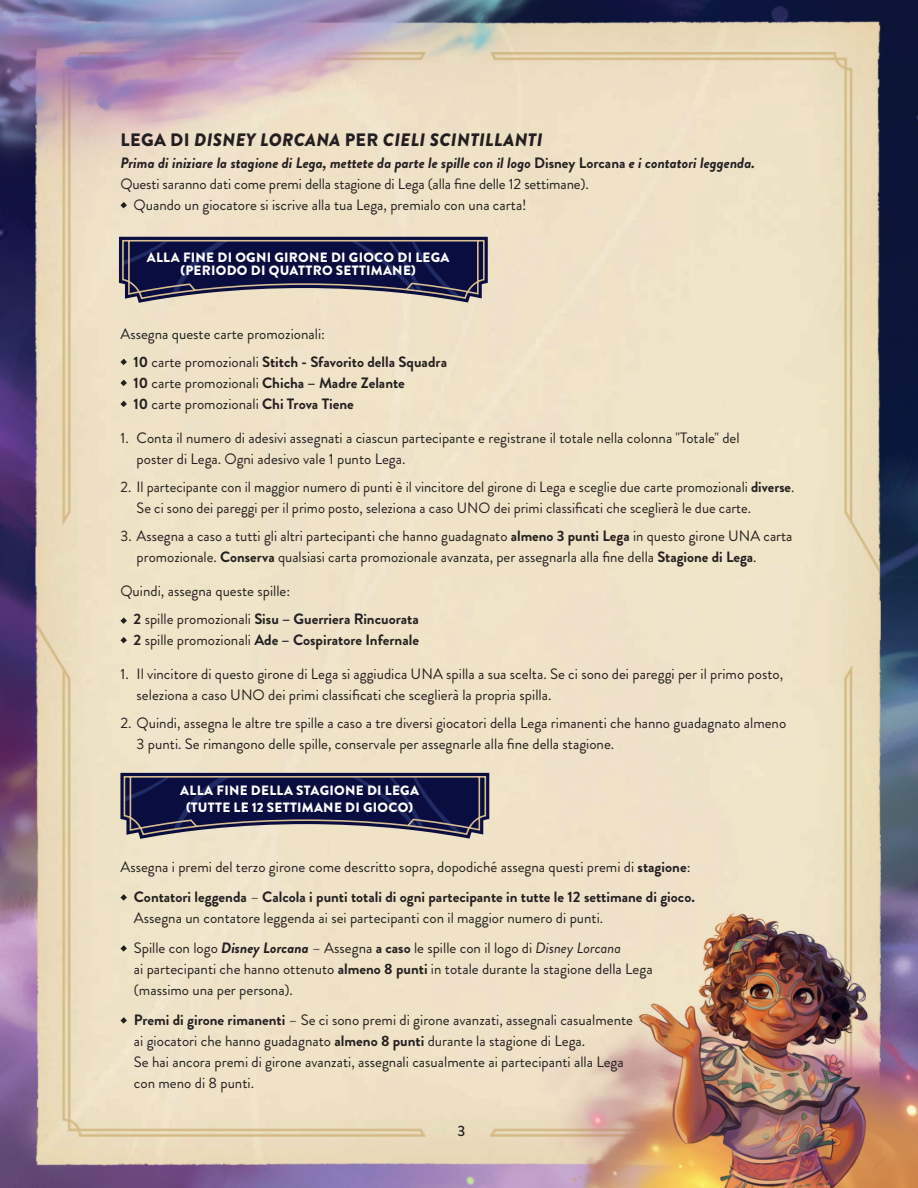
<style>
.page{position:relative;width:918px;height:1188px;background:#fff}
.page>*{position:absolute;margin:0;border:0;box-sizing:border-box;transform-origin:0 0}
.t1{font:italic 900 18px "Brandon Grotesque";letter-spacing:.02em;color:#231f20}
.t2{font:15px/21px "Brandon Grotesque";color:#231f20}
.t3{font:700 15px/21px "Brandon Grotesque";color:#231f20}
.t4{font:italic 700 15px "Brandon Grotesque";color:#231f20}
.t5{font:500 15px "Brandon Grotesque";color:#231f20}
.t6{font:900 13.5px/13.5px "Brandon Grotesque";letter-spacing:.02em;color:#fff;text-align:center}
.s1{font-style:normal}
.s2{font-weight:700}
.s3{font-weight:400}
.s4{font-weight:700;font-style:italic}
.s5{font-style:italic}
</style>
<div class="page">
<img style="left:0;top:0;width:918px;height:1188px">
<svg style="left:119px;top:237px;width:369px;height:66px;background:#3c3b5b"></svg>
<svg style="left:120px;top:773px;width:369px;height:66px;background:#3b3a5b"></svg>
<svg style="left:120px;top:202px;width:7px;height:6px"></svg>
<svg style="left:120px;top:359px;width:7px;height:6px"></svg>
<svg style="left:120px;top:380px;width:7px;height:6px"></svg>
<svg style="left:120px;top:401px;width:7px;height:6px"></svg>
<svg style="left:120px;top:617px;width:7px;height:7px"></svg>
<svg style="left:120px;top:637px;width:7px;height:6px"></svg>
<svg style="left:120px;top:894px;width:7px;height:7px"></svg>
<svg style="left:120px;top:945px;width:7px;height:7px"></svg>
<svg style="left:120px;top:1017px;width:7px;height:7px"></svg>
<p class="t1" style="left:121px;top:127px;width:423px"><span class="s1">LEGA DI</span> DISNEY LORCANA <span class="s1">PER</span> CIELI SCINTILLANTI</p>
<p class="t4" style="left:120px;top:152px;width:636px">Prima di iniziare la stagione di Lega, mettete da parte le spille con il logo <span class="s1">Disney Lorcana</span> e i contatori leggenda.</p>
<p class="t2" style="left:120px;top:173px;width:470px">Questi saranno dati come premi della stagione di Lega (alla fine delle 12 settimane).</p>
<p class="t2" style="left:134px;top:194px;width:395px">Quando un giocatore si iscrive alla tua Lega, premialo con una carta!</p>
<p class="t6" style="left:147px;top:250px;width:304px">ALLA FINE DI OGNI GIRONE DI GIOCO DI LEGA (PERIODO DI QUATTRO SETTIMANE)</p>
<p class="t2" style="left:134px;top:320px;width:315px;line-height:27.8px;text-indent:-13px">Assegna queste carte promozionali:<br><span class="s2">10</span> carte promozionali <span class="s2">Stitch - Sfavorito della Squadra</span></p>
<p class="t3" style="left:134px;top:372px;width:273px">10 <span class="s3">carte promozionali</span> Chicha – Madre Zelante<br>10 <span class="s3">carte promozionali</span> Chi Trova Tiene</p>
<p class="t2" style="left:137px;top:428px;width:604px;text-indent:-16px">1. Conta il numero di adesivi assegnati a ciascun partecipante e registrane il totale nella colonna "Totale" del poster di Lega. Ogni adesivo vale 1 punto Lega.</p>
<p class="t2" style="left:137px;top:476px;width:659px;text-indent:-16px">2. Il partecipante con il maggior numero di punti è il vincitore del girone di Lega e sceglie due carte promozionali <span class="s2">diverse</span>.<br>Se ci sono dei pareggi per il primo posto, seleziona a caso UNO dei primi classificati che sceglierà le due carte.</p>
<p class="t2" style="left:137px;top:525px;width:657px;text-indent:-16px">3. Assegna a caso a tutti gli altri partecipanti che hanno guadagnato <span class="s2">almeno 3 punti Lega</span> in questo girone UNA carta promozionale. <span class="s2">Conserva</span> qualsiasi carta promozionale avanzata, per assegnarla alla fine della <span class="s2">Stagione di Lega</span>.</p>
<p class="t2" style="left:134px;top:577px;width:287px;line-height:27.8px;text-indent:-13px">Quindi, assegna queste spille:<br><span class="s2">2</span> spille promozionali <span class="s2">Sisu – Guerriera Rincuorata</span></p>
<p class="t3" style="left:134px;top:629px;width:287px">2 <span class="s3">spille promozionali</span> Ade – Cospiratore Infernale</p>
<p class="t2" style="left:137px;top:664px;width:648px;text-indent:-16px">1. Il vincitore di questo girone di Lega si aggiudica UNA spilla a sua scelta. Se ci sono dei pareggi per il primo posto, seleziona a caso UNO dei primi classificati che sceglierà la propria spilla.</p>
<p class="t2" style="left:137px;top:713px;width:651px;text-indent:-16px">2. Quindi, assegna le altre tre spille a caso a tre diversi giocatori della Lega rimanenti che hanno guadagnato almeno<br>3 punti. Se rimangono delle spille, conservale per assegnarle alla fine della stagione.</p>
<p class="t6" style="left:180px;top:783px;width:240px;line-height:16.2px">ALLA FINE DELLA STAGIONE DI LEGA (TUTTE LE 12 SETTIMANE DI GIOCO)</p>
<p class="t3" style="left:120px;top:852px;width:576px;line-height:30px;text-align:right"><span class="s3">Assegna i premi del terzo girone come descritto sopra, dopodiché assegna questi premi di</span> stagione<span class="s3">:<br></span>Contatori leggenda <span class="s3">–</span> Calcola i punti totali di ogni partecipante in tutte le 12 settimane di gioco.</p>
<p class="t2" style="left:134px;top:903px;width:489px;line-height:30px">Assegna un contatore leggenda ai sei partecipanti con il maggior numero di punti.<br>Spille con logo <span class="s4">Disney Lorcana</span> – Assegna <span class="s2">a caso</span> le spille con il logo di <span class="s5">Disney Lorcana</span></p>
<p class="t2" style="left:134px;top:959px;width:520px">ai partecipanti che hanno ottenuto <span class="s2">almeno 8 punti</span> in totale durante la stagione della Lega (massimo una per persona).</p>
<p class="t2" style="left:134px;top:1010px;width:501px"><span class="s2">Premi di girone rimanenti</span> – Se ci sono premi di girone avanzati, assegnali casualmente ai giocatori che hanno guadagnato <span class="s2">almeno 8 punti</span> durante la stagione di Lega.<br>Se hai ancora premi di girone avanzati, assegnali casualmente ai partecipanti alla Lega con meno di 8 punti.</p>
<p class="t5" style="left:457px;top:1120px;width:9px">3</p>
</div>
